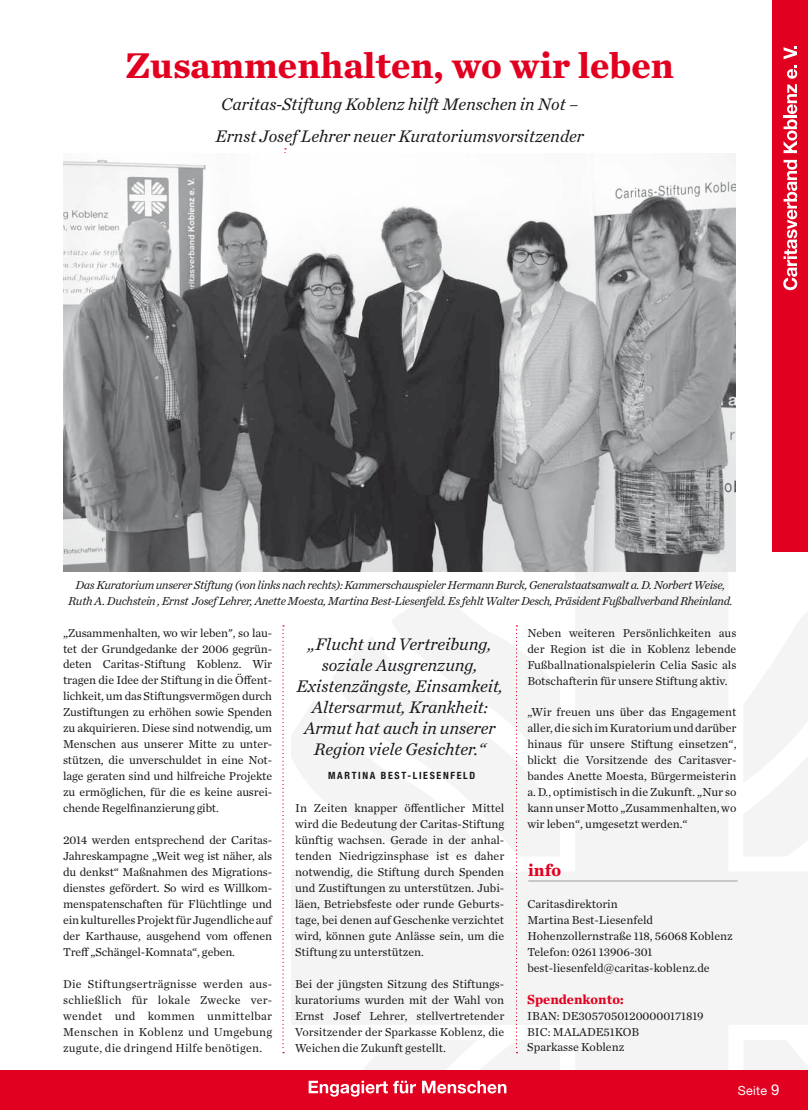
<style>
.page{position:relative;width:808px;height:1110px;background:#fff}
.page>*{position:absolute;margin:0;border:0;box-sizing:border-box;transform-origin:0 0}
.t1{font:700 37.5px "Chronicle Text G1";color:#e20020}
.t2{font:italic 17.5px/21px "Chronicle Text G1";color:#1a171c;text-align:center}
.t3{font:700 17.5px "Chronicle Text G1";color:#e20020}
.t4{font:700 13.75px "Chronicle Text G1";color:#e20020}
.t5{font:12.5px "Helvetica Neue";letter-spacing:.025em;color:#fff}
.t6{font:12px/16px "Chronicle Text G1";color:#1a171c;text-align:justify}
.t7{font:italic 12px/16px "Chronicle Text G1";letter-spacing:-.025em;color:#1a171c;text-align:center}
.t8{font:700 condensed 10px "Helvetica Neue LT Std";letter-spacing:.165em;color:#1a171c}
.s1{font-size:15px}
</style>
<div class="page">
<svg style="left:292px;top:554px;width:516px;height:516px"></svg>
<div style="left:0;top:1070px;width:808px;height:39px;background:#e20020"></div>
<svg style="left:309px;top:1080px;width:107px;height:16px"></svg>
<svg style="left:422px;top:1080px;width:84px;height:13px"></svg>
<svg style="left:516px;top:625px;width:1px;height:427px"></svg>
<svg style="left:282px;top:625px;width:2px;height:424px"></svg>
<div style="left:772px;top:0;width:36px;height:551px;background:#e20020"></div>
<svg style="left:783px;top:160px;width:14px;height:130px"></svg>
<svg style="left:783px;top:65px;width:14px;height:88px"></svg>
<svg style="left:783px;top:46px;width:14px;height:13px"></svg>
<hr style="left:528px;top:880px;width:209px;height:1px;background:#9d9ea0">
<img style="left:64px;top:154px;width:671px;height:417px">
<h1 class="t1" style="left:125px;top:35px;width:550px">Zusammenhalten, wo wir leben</h1>
<h2 class="t2" style="left:215px;top:87px;width:370px;line-height:31.9px">Caritas-Stiftung Koblenz hilft Menschen in Not –<br>Ernst Josef Lehrer neuer Kuratoriumsvorsitzender</h2>
<p class="t7" style="left:68px;top:575px;width:666px">Das Kuratorium unserer Stiftung (von links nach rechts): Kammerschauspieler Hermann Burck, Generalstaatsanwalt a. D. Norbert Weise,<br>Ruth A. Duchstein , Ernst Josef Lehrer, Anette Moesta, Martina Best-Liesenfeld. Es fehlt Walter Desch, Präsident Fußballverband Rheinland.</p>
<p class="t6" style="left:63px;top:623px;width:211px">„Zusammenhalten, wo wir leben", so lau&shy;tet der Grundgedanke der 2006 gegrün&shy;deten Caritas-Stiftung Koblenz. Wir tragen die Idee der Stiftung in die Öffent&shy;lichkeit, um das Stiftungsvermögen durch Zustiftungen zu erhöhen sowie Spenden zu akquirieren. Diese sind notwendig, um Menschen aus unserer Mitte zu unter&shy;stützen, die unverschuldet in eine Not&shy;lage geraten sind und hilfreiche Projekte zu ermöglichen, für die es keine ausrei&shy;chende Regelfinanzierung gibt.</p>
<p class="t6" style="left:63px;top:831px;width:211px">2014 werden entsprechend der Caritas-Jahreskampagne „Weit weg ist näher, als du denkst“ Maßnahmen des Migrations&shy;dienstes gefördert. So wird es Willkom&shy;menspatenschaften für Flüchtlinge und ein kulturelles Projekt für Jugendliche auf der Karthause, ausgehend vom offenen Treff „Schängel-Komnata“, geben.</p>
<p class="t6" style="left:63px;top:974px;width:211px">Die Stiftungserträgnisse werden aus&shy;schließlich für lokale Zwecke ver&shy;wendet und kommen unmittelbar Menschen in Koblenz und Umgebung zugute, die dringend Hilfe benötigen.</p>
<p class="t6" style="left:527px;top:623px;width:211px">Neben weiteren Persönlichkeiten aus der Region ist die in Koblenz lebende Fußballnationalspielerin Celia Sasic als Botschafterin für unsere Stiftung aktiv.</p>
<p class="t6" style="left:527px;top:703px;width:211px">„Wir freuen uns über das Engagement aller, die sich im Kuratorium und darüber hinaus für unsere Stiftung einsetzen“, blickt die Vorsitzende des Caritasver&shy;bandes Anette Moesta, Bürgermeisterin a. D., optimistisch in die Zukunft. „Nur so kann unser Motto „Zusammenhalten, wo wir leben“, umgesetzt werden.“</p>
<h2 class="t2" style="left:296px;top:632px;width:208px">„Flucht und Vertreibung, soziale Ausgrenzung,<br>Existenzängste, Einsamkeit,<br>Altersarmut, Krankheit:<br>Armut hat auch in unserer<br>Region viele Gesichter.“</h2>
<p class="t8" style="left:328px;top:768px;width:148px">M ARTINA BEST-LIESENFELD</p>
<p class="t6" style="left:295px;top:799px;width:211px">In Zeiten knapper öffentlicher Mittel wird die Bedeutung der Caritas-Stiftung künftig wachsen. Gerade in der anhal&shy;tenden Niedrigzinsphase ist es daher notwendig, die Stiftung durch Spenden und Zustiftungen zu unterstützen. Jubi&shy;läen, Betriebsfeste oder runde Geburts&shy;tage, bei denen auf Geschenke verzichtet wird, können gute Anlässe sein, um die Stiftung zu unterstützen.</p>
<p class="t6" style="left:295px;top:974px;width:211px">Bei der jüngsten Sitzung des Stiftungs&shy;kuratoriums wurden mit der Wahl von Ernst Josef Lehrer, stellvertretender Vorsitzender der Sparkasse Koblenz, die Weichen die Zukunft gestellt.</p>
<h2 class="t3" style="left:528px;top:855px;width:35px">info</h2>
<p class="t6" style="left:527px;top:895px;width:207px;text-align:left">Caritasdirektorin<br>Martina Best-Liesenfeld<br>Hohenzollernstraße 118, 56068 Koblenz<br>Telefon: 0261 13906-301 best-liesenfeld@caritas-koblenz.de</p>
<p class="t4" style="left:527px;top:987px;width:98px">Spendenkonto:</p>
<p class="t6" style="left:527px;top:1006px;width:178px;text-align:left">IBAN: DE30570501200000171819<br>BIC: MALADE51KOB<br>Sparkasse Koblenz</p>
<p class="t5" style="left:738px;top:1082px;width:43px">Seite <span class="s1">9</span></p>
</div>
